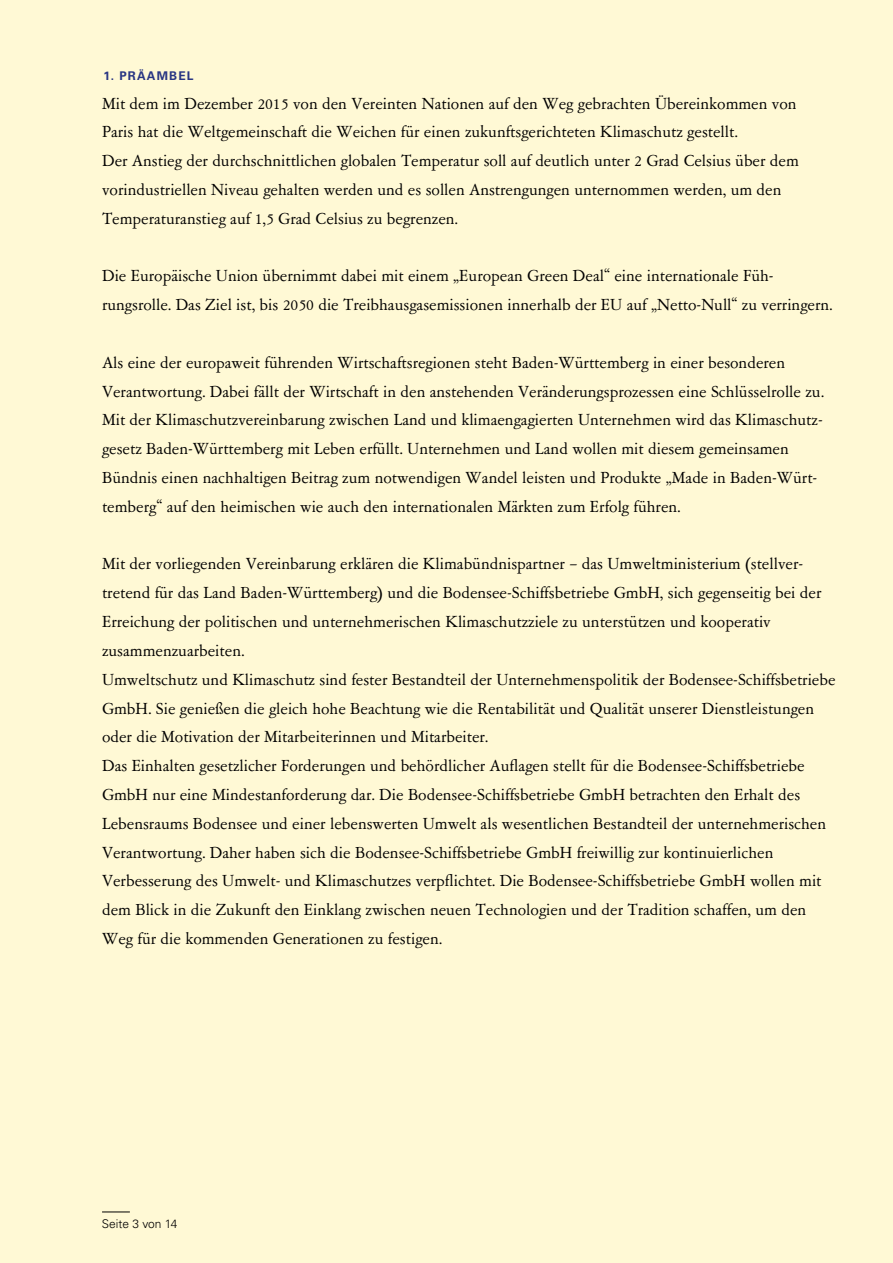
<style>
.page{position:relative;width:893px;height:1263px;background:#fff9d5}
.page>*{position:absolute;margin:0;border:0;box-sizing:border-box;transform-origin:0 0}
.P_Fließtext{font:18px/28.8px "Garamont Amst SB";color:#000}
.t1{font:300 12px "Univers LT Pro 45";color:#000}
.t2{font:700 12px "Univers LT Pro 65";letter-spacing:.1em;color:#283583}
</style>
<div class="page">
<svg style="left:102px;top:1211px;width:28px;height:1px"></svg>
<h2 class="t2" style="left:103px;top:68px;width:92px">1. PRÄAMBEL</h2>
<p class="P_Fließtext" style="left:102px;top:90px;width:698px">Mit dem im Dezember 2015 von den Vereinten Nationen auf den Weg gebrachten Übereinkommen von Paris hat die Weltgemeinschaft die Weichen für einen zukunftsgerichteten Klimaschutz gestellt.<br>Der Anstieg der durchschnittlichen globalen Temperatur soll auf deutlich unter 2 Grad Celsius über dem vorindustriellen Niveau gehalten werden und es sollen Anstrengungen unternommen werden, um den Temperaturanstieg auf 1,5 Grad Celsius zu begrenzen.</p>
<p class="P_Fließtext" style="left:102px;top:262px;width:732px">Die Europäische Union übernimmt dabei mit einem „European Green Deal“ eine internationale Füh&shy;rungsrolle. Das Ziel ist, bis 2050 die Treibhausgasemissionen innerhalb der EU auf „Netto-Null“ zu verringern.</p>
<p class="P_Fließtext" style="left:102px;top:349px;width:723px">Als eine der europaweit führenden Wirtschaftsregionen steht Baden-Württemberg in einer besonderen Verantwortung. Dabei fällt der Wirtschaft in den anstehenden Veränderungsprozessen eine Schlüsselrolle zu.<br>Mit der Klimaschutzvereinbarung zwischen Land und klimaengagierten Unternehmen wird das Klimaschutz&shy;gesetz Baden-Württemberg mit Leben erfüllt. Unternehmen und Land wollen mit diesem gemeinsamen Bündnis einen nachhaltigen Beitrag zum notwendigen Wandel leisten und Produkte „Made in Baden-Würt&shy;temberg“ auf den heimischen wie auch den internationalen Märkten zum Erfolg führen.</p>
<p class="P_Fließtext" style="left:102px;top:550px;width:735px">Mit der vorliegenden Vereinbarung erklären die Klimabündnispartner – das Umweltministerium (stellver&shy;tretend für das Land Baden-Württemberg) und die Bodensee-Schiffsbetriebe GmbH, sich gegenseitig bei der Erreichung der politischen und unternehmerischen Klimaschutzziele zu unterstützen und kooperativ zusammenzuarbeiten.<br>Umweltschutz und Klimaschutz sind fester Bestandteil der Unternehmenspolitik der Bodensee-Schiffsbetriebe GmbH. Sie genießen die gleich hohe Beachtung wie die Rentabilität und Qualität unserer Dienstleistungen oder die Motivation der Mitarbeiterinnen und Mitarbeiter.<br>Das Einhalten gesetzlicher Forderungen und behördlicher Auflagen stellt für die Bodensee-Schiffsbetriebe GmbH nur eine Mindestanforderung dar. Die Bodensee-Schiffsbetriebe GmbH betrachten den Erhalt des Lebensraums Bodensee und einer lebenswerten Umwelt als wesentlichen Bestandteil der unternehmerischen Verantwortung. Daher haben sich die Bodensee-Schiffsbetriebe GmbH freiwillig zur kontinuierlichen Verbesserung des Umwelt- und Klimaschutzes verpflichtet. Die Bodensee-Schiffsbetriebe GmbH wollen mit dem Blick in die Zukunft den Einklang zwischen neuen Technologien und der Tradition schaffen, um den Weg für die kommenden Generationen zu festigen.</p>
<p class="t1" style="left:102px;top:1216px;width:77px">Seite 3 von 14</p>
</div>
